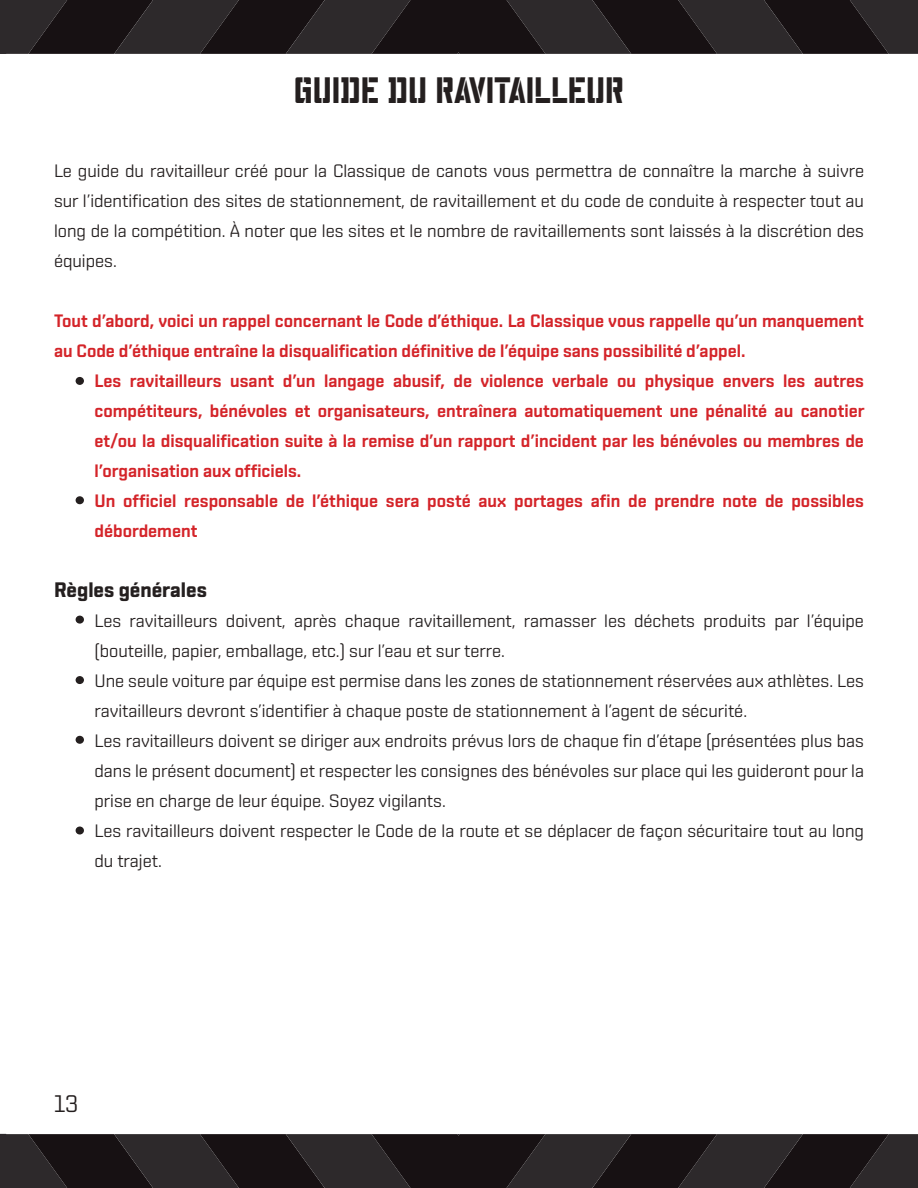
<style>
.page{position:relative;width:918px;height:1188px;background:#fff}
.page>*{position:absolute;margin:0;border:0;box-sizing:border-box;transform-origin:0 0}
.t1{font:36px "Water Tower";color:#241f1f}
.t2{font:24px "Shentox";color:#241f1f}
.t3{font:700 21px "Shentox";color:#241f1f}
.t4{font:18px/30px "Shentox";color:#241f1f;text-align:justify}
.t5{font:600 18px/30px "Shentox";color:#d42429}
</style>
<div class="page">
<svg style="left:0;top:0;width:918px;height:54px;background:#221d1f"></svg>
<svg style="left:0;top:1134px;width:918px;height:54px;background:#221d1f"></svg>
<div style="left:76px;top:497px;width:7px;height:6px;background:#241f1f;border-radius:50%"></div>
<div style="left:76px;top:496px;width:8px;height:8px;border:2px solid #241f1f;border-radius:50%"></div>
<div style="left:76px;top:616px;width:7px;height:7px;background:#241f1f;border-radius:50%"></div>
<div style="left:76px;top:616px;width:8px;height:8px;border:2px solid #241f1f;border-radius:50%"></div>
<div style="left:76px;top:677px;width:7px;height:6px;background:#241f1f;border-radius:50%"></div>
<div style="left:76px;top:676px;width:8px;height:8px;border:2px solid #241f1f;border-radius:50%"></div>
<div style="left:76px;top:737px;width:7px;height:6px;background:#241f1f;border-radius:50%"></div>
<div style="left:76px;top:736px;width:8px;height:8px;border:2px solid #241f1f;border-radius:50%"></div>
<div style="left:76px;top:378px;width:7px;height:6px;background:#241f1f;border-radius:50%"></div>
<div style="left:76px;top:377px;width:8px;height:8px;border:2px solid #241f1f;border-radius:50%"></div>
<div style="left:76px;top:827px;width:7px;height:7px;background:#241f1f;border-radius:50%"></div>
<div style="left:76px;top:827px;width:8px;height:8px;border:2px solid #241f1f;border-radius:50%"></div>
<h1 class="t1" style="left:294px;top:67px;width:332px">GUIDE DU RAVITAILLEUR</h1>
<p class="t4" style="left:54px;top:155px;width:812px">Le guide du ravitailleur créé pour la Classique de canots vous permettra de connaître la marche à suivre sur l’identification des sites de stationnement, de ravitaillement et du code de conduite à respecter tout au long de la compétition. À noter que les sites et le nombre de ravitaillements sont laissés à la discrétion des équipes.</p>
<p class="t5" style="left:54px;top:305px;width:811px">Tout d’abord, voici un rappel concernant le Code d’éthique. La Classique vous rappelle qu’un manquement au Code d’éthique entraîne la disqualification définitive de l’équipe sans possibilité d’appel.</p>
<p class="t5" style="left:94px;top:365px;width:771px">Les ravitailleurs usant d’un langage abusif, de violence verbale ou physique envers les autres compétiteurs, bénévoles et organisateurs, entraînera automatiquement une pénalité au canotier et/ou la disqualification suite à la remise d’un rapport d’incident par les bénévoles ou membres de l’organisation aux officiels.<br>Un officiel responsable de l’éthique sera posté aux portages afin de prendre note de possibles débordement</p>
<p class="t3" style="left:54px;top:577px;width:154px">Règles générales</p>
<p class="t4" style="left:94px;top:605px;width:771px;text-align:left">Les ravitailleurs doivent, après chaque ravitaillement, ramasser les déchets produits par l’équipe (bouteille, papier, emballage, etc.) sur l’eau et sur terre.<br>Une seule voiture par équipe est permise dans les zones de stationnement réservées aux athlètes. Les ravitailleurs devront s’identifier à chaque poste de stationnement à l’agent de sécurité.<br>Les ravitailleurs doivent se diriger aux endroits prévus lors de chaque fin d’étape (présentées plus bas dans le présent document) et respecter les consignes des bénévoles sur place qui les guideront pour la prise en charge de leur équipe. Soyez vigilants.<br>Les ravitailleurs doivent respecter le Code de la route et se déplacer de façon sécuritaire tout au long du trajet.</p>
<h2 class="t2" style="left:54px;top:1089px;width:26px">13</h2>
</div>
